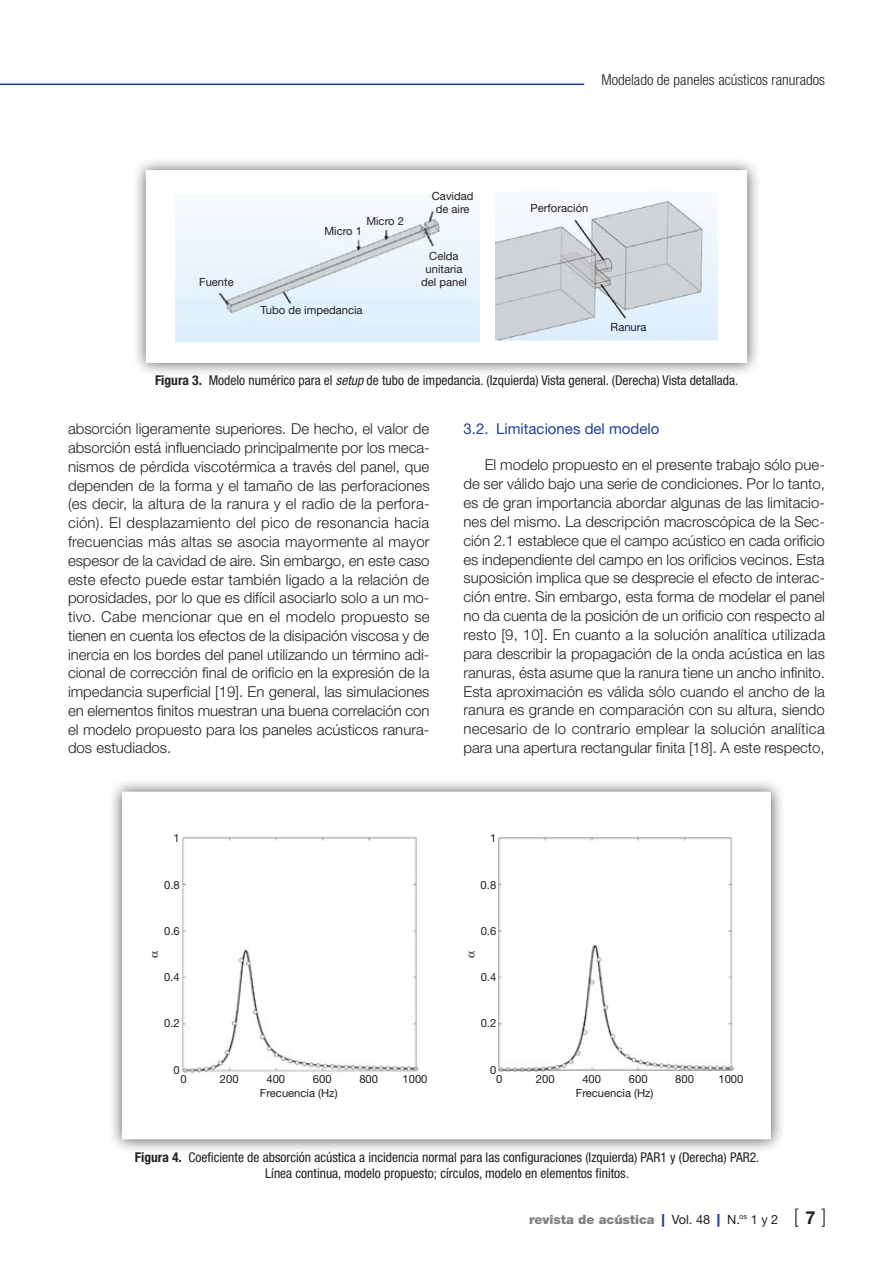
<style>
.page{position:relative;width:893px;height:1263px;background:#fff}
.page>*{position:absolute;margin:0;border:0;box-sizing:border-box;transform-origin:0 0}
.t1{font:700 18px "Helvetica Neue LT Std";color:#231f20}
.t2{font:300 15px/18.8px "Helvetica Neue LT Std";color:#231f20;text-align:justify}
.t3{font:300 condensed 15px "Helvetica Neue LT Std";color:#231f20}
.t4{font:15px "Helvetica Neue LT Std";color:#223f99}
.t5{font:condensed 13.5px/16.2px "Helvetica Neue LT Std";color:#231f20;text-align:center}
.t6{font:900 12.75px "Helvetica Neue LT Std";color:#808285}
.t7{font:11.25px/12.8px "Helvetica Neue LT Std";color:#231f20;text-align:center}
.s1{font-weight:700}
.s2{font-style:italic}
.s3{color:#223f99}
.s4{font-weight:400;color:#231f20}
.s5{font-weight:300;font-size:19.8px;color:#231f20}
</style>
<div class="page">
<hr style="left:0;top:84px;width:584px;height:1px;background:#223f99">
<div style="left:132px;top:156px;width:629px;height:221px;background:#231f20;opacity:.75"></div>
<div style="left:146px;top:170px;width:601px;height:193px;background:#fff"></div>
<img style="left:175px;top:199px;width:305px;height:142px">
<img style="left:495px;top:197px;width:223px;height:143px">
<div style="left:108px;top:778px;width:677px;height:375px;background:#231f20;opacity:.75"></div>
<div style="left:122px;top:792px;width:649px;height:347px;background:#fff"></div>
<img style="left:182px;top:836px;width:236px;height:237px">
<img style="left:498px;top:837px;width:235px;height:234px">
<p class="t7" style="left:199px;top:276px;width:36px">Fuente</p>
<p class="t7" style="left:366px;top:214px;width:39px">Micro 2</p>
<p class="t7" style="left:324px;top:224px;width:39px">Micro 1</p>
<p class="t7" style="left:260px;top:304px;width:104px">Tubo de impedancia</p>
<p class="t7" style="left:432px;top:189px;width:43px">Cavidad de aire</p>
<p class="t7" style="left:421px;top:250px;width:47px">Celda unitaria del panel</p>
<p class="t3" style="left:601px;top:71px;width:225px">Modelado de paneles acústicos ranurados</p>
<p class="t7" style="left:530px;top:201px;width:59px">Perforación</p>
<p class="t7" style="left:611px;top:320px;width:38px">Ranura</p>
<p class="t5" style="left:155px;top:372px;width:585px"><span class="s1">Figura 3.</span> Modelo numérico para el <span class="s2">setup</span> de tubo de impedancia. (Izquierda) Vista general. (Derecha) Vista detallada.</p>
<p class="t2" style="left:68px;top:419px;width:363px">absorción ligeramente superiores. De hecho, el valor de absorción está influenciado principalmente por los meca&shy;nismos de pérdida viscotérmica a través del panel, que dependen de la forma y el tamaño de las perforaciones (es decir, la altura de la ranura y el radio de la perfora&shy;ción). El desplazamiento del pico de resonancia hacia frecuencias más altas se asocia mayormente al mayor espesor de la cavidad de aire. Sin embargo, en este caso este efecto puede estar también ligado a la relación de porosidades, por lo que es difícil asociarlo solo a un mo&shy;tivo. Cabe mencionar que en el modelo propuesto se tienen en cuenta los efectos de la disipación viscosa y de inercia en los bordes del panel utilizando un término adi&shy;cional de corrección final de orificio en la expresión de la impedancia superficial [19]. En general, las simulaciones en elementos finitos muestran una buena correlación con el modelo propuesto para los paneles acústicos ranura&shy;dos estudiados.</p>
<p class="t4" style="left:463px;top:420px;width:197px">3.2. Limitaciones del modelo</p>
<p class="t2" style="left:463px;top:455px;width:363px;text-indent:21px">El modelo propuesto en el presente trabajo sólo pue&shy;de ser válido bajo una serie de condiciones. Por lo tanto, es de gran importancia abordar algunas de las limitacio&shy;nes del mismo. La descripción macroscópica de la Sec&shy;ción 2.1 establece que el campo acústico en cada orificio es independiente del campo en los orificios vecinos. Esta suposición implica que se desprecie el efecto de interac&shy;ción entre. Sin embargo, esta forma de modelar el panel no da cuenta de la posición de un orificio con respecto al resto [9, 10]. En cuanto a la solución analítica utilizada para describir la propagación de la onda acústica en las ranuras, ésta asume que la ranura tiene un ancho infinito.<br>Esta aproximación es válida sólo cuando el ancho de la ranura es grande en comparación con su altura, siendo necesario de lo contrario emplear la solución analítica para una apertura rectangular finita [18]. A este respecto,</p>
<p class="t7" style="left:174px;top:832px;width:8px">1</p>
<p class="t7" style="left:490px;top:832px;width:8px">1</p>
<p class="t7" style="left:164px;top:878px;width:17px">0.8</p>
<p class="t7" style="left:481px;top:878px;width:17px">0.8</p>
<p class="t7" style="left:164px;top:924px;width:17px">0.6</p>
<p class="t7" style="left:481px;top:924px;width:17px">0.6</p>
<p class="t7" style="left:164px;top:971px;width:17px">0.4</p>
<p class="t7" style="left:481px;top:971px;width:17px">0.4</p>
<p class="t7" style="left:164px;top:1017px;width:17px">0.2</p>
<p class="t7" style="left:481px;top:1017px;width:17px">0.2</p>
<p class="t7" style="left:174px;top:1063px;width:8px">0</p>
<p class="t7" style="left:490px;top:1063px;width:8px">0</p>
<p class="t7" style="left:496px;top:1073px;width:8px">0</p>
<p class="t7" style="left:629px;top:1073px;width:20px">600</p>
<p class="t7" style="left:675px;top:1073px;width:20px">800</p>
<p class="t7" style="left:718px;top:1073px;width:27px">1000</p>
<p class="t7" style="left:536px;top:1073px;width:20px">200</p>
<p class="t7" style="left:576px;top:1073px;width:79px;line-height:13.2px;text-align:left;text-indent:7px">400<br>Frecuencia (Hz)</p>
<p class="t7" style="left:180px;top:1073px;width:8px">0</p>
<p class="t7" style="left:313px;top:1073px;width:20px">600</p>
<p class="t7" style="left:359px;top:1073px;width:20px">800</p>
<p class="t7" style="left:402px;top:1073px;width:27px">1000</p>
<p class="t7" style="left:220px;top:1073px;width:20px">200</p>
<p class="t7" style="left:260px;top:1073px;width:79px;line-height:13.2px;text-align:left;text-indent:7px">400<br>Frecuencia (Hz)</p>
<p class="t5" style="left:135px;top:1149px;width:626px"><span class="s1">Figura 4.</span> Coeficiente de absorción acústica a incidencia normal para las configuraciones (Izquierda) PAR1 y (Derecha) PAR2.<br>Línea continua, modelo propuesto; círculos, modelo en elementos finitos.</p>
<p class="t6" style="left:529px;top:1212px;width:299px">revista de acústica <span class="s3">|</span> <span class="s4">Vol. 48</span> <span class="s3">|</span> <span class="s4">N.</span><sup>os</sup> <span class="s4">1 y 2</span> <span class="s5">[ ]</span></p>
<p class="t1" style="left:805px;top:1207px;width:12px">7</p>
</div>
